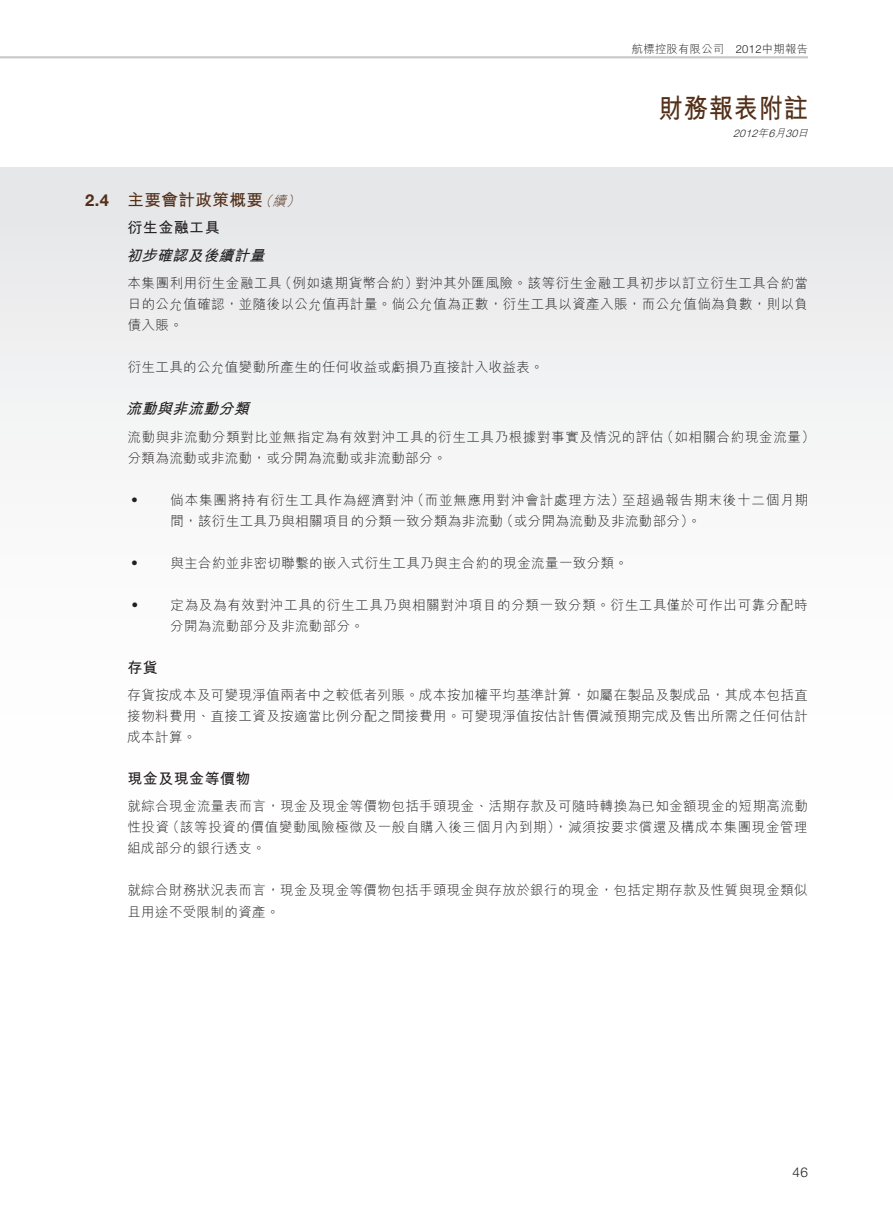
<style>
.page{position:relative;width:893px;height:1212px;background:#fff}
.page>*{position:absolute;margin:0;border:0;box-sizing:border-box;transform-origin:0 0}
.t1{font:700 27px "M Hei HK";letter-spacing:.03em;color:#532f18;scale:.9 1}
.t2{font:700 16.5px "M Hei HK";letter-spacing:.03em;color:#532f18}
.t3{font:700 16.5px "Helvetica Neue LT Std";color:#532f18}
.t4{font:italic 700 15px "M Hei HK";color:#231f20}
.t5{font:700 15px "M Hei HK";letter-spacing:.03em;color:#231f20}
.t6{font:300 13.5px/21px "M Hei HK";letter-spacing:.03em;color:#231f20}
.t7{font:300 13.5px "M Hei HK";letter-spacing:.065em;color:#231f20}
.t8{font:300 13.5px "M Hei HK";letter-spacing:.05em;color:#231f20}
.t9{font:italic 300 13.5px "M Hei HK";color:#532f18}
.t10{font:300 13.5px "Helvetica Neue LT Std";color:#231f20}
.t11{font:300 11.25px "Helvetica Neue LT Std";color:#231f20}
.t12{font:300 11.25px "M Hei HK";letter-spacing:.03em;color:#231f20}
.t13{font:italic 300 10.5px "Helvetica Neue LT Std";color:#231f20}
.t14{font:italic 300 10.5px "M Hei HK";color:#231f20}
.s1{font-family:"M Hei HK"}
.s2{font-family:"Helvetica Neue LT Std"}
</style>
<div class="page">
<div style="left:0;top:168px;width:893px;height:1044px;background:linear-gradient(to bottom,#ecedee,#fff)"></div>
<hr style="left:0;top:56px;width:808px;height:2px;background:#c7c8ca">
<p class="t12" style="left:632px;top:41px;width:94px">航標控股有限公司</p>
<p class="t11" style="left:736px;top:42px;width:74px">2012<span class="s1">中期報告</span></p>
<h1 class="t1" style="left:659px;top:88px;width:167px">財務報表附註</h1>
<p class="t14" style="left:758px;top:126px;width:16px">年</p>
<p class="t14" style="left:768px;top:126px;width:22px">月<span class="s2">6</span></p>
<p class="t14" style="left:798px;top:126px;width:16px">日</p>
<p class="t13" style="left:733px;top:127px;width:29px">2012</p>
<p class="t13" style="left:785px;top:127px;width:17px">30</p>
<p class="t3" style="left:85px;top:190px;width:25px">2.4</p>
<p class="t2" style="left:128px;top:188px;width:137px">主要會計政策概要</p>
<p class="t9" style="left:272px;top:192px;width:20px">續</p>
<p class="t9" style="left:258px;top:192px;width:20px">（</p>
<p class="t9" style="left:286px;top:192px;width:20px">(</p>
<p class="t5" style="left:128px;top:217px;width:94px">衍生金融工具</p>
<p class="t4" style="left:126px;top:244px;width:145px">初步確認及後續計量</p>
<p class="t6" style="left:279px;top:272px;width:141px">（例如遠期貨幣合約）</p>
<p class="t6" style="left:415px;top:272px;width:394px">對沖其外匯風險。該等衍生金融工具初步以訂立衍生工具合約當</p>
<p class="t6" style="left:128px;top:272px;width:682px">本集團利用衍生金融工具<br>日的公允值確認，並隨後以公允值再計量。倘公允值為正數，衍生工具以資產入賬，而公允值倘為負數，則以負債入賬。</p>
<p class="t6" style="left:128px;top:356px;width:417px">衍生工具的公允值變動所產生的任何收益或虧損乃直接計入收益表。</p>
<p class="t4" style="left:126px;top:398px;width:130px">流動與非流動分類</p>
<p class="t6" style="left:661px;top:426px;width:156px">（如相關合約現金流量(</p>
<p class="t6" style="left:128px;top:426px;width:537px">流動與非流動分類對比並無指定為有效對沖工具的衍生工具乃根據對事實及情況的評估分類為流動或非流動，或分開為流動或非流動部分。</p>
<p class="t7" style="left:622px;top:490px;width:188px">至超過報告期末後十二個月期</p>
<p class="t7" style="left:411px;top:490px;width:215px">（而並無應用對沖會計處理方法）</p>
<p class="t7" style="left:170px;top:490px;width:245px">倘本集團將持有衍生工具作為經濟對沖</p>
<p class="t6" style="left:128px;top:489px;width:15px">‧</p>
<p class="t6" style="left:128px;top:552px;width:15px">‧</p>
<p class="t6" style="left:128px;top:594px;width:15px">‧</p>
<p class="t6" style="left:500px;top:510px;width:203px">（或分開為流動及非流動部分。(</p>
<p class="t6" style="left:170px;top:510px;width:334px">間，該衍生工具乃與相關項目的分類一致分類為非流動</p>
<p class="t6" style="left:170px;top:552px;width:459px">與主合約並非密切聯繫的嵌入式衍生工具乃與主合約的現金流量一致分類。</p>
<p class="t8" style="left:171px;top:595px;width:639px">定為及為有效對沖工具的衍生工具乃與相關對沖項目的分類一致分類。衍生工具僅於可作出可靠分配時</p>
<p class="t6" style="left:170px;top:615px;width:195px">分開為流動部分及非流動部分。</p>
<p class="t5" style="left:128px;top:656px;width:32px">存貨</p>
<p class="t6" style="left:127px;top:684px;width:682px;text-align:justify">存貨按成本及可變現淨值兩者中之較低者列賬。成本按加權平均基準計算，如屬在製品及製成品，其成本包括直接物料費用、直接工資及按適當比例分配之間接費用。可變現淨值按估計售價減預期完成及售出所需之任何估計成本計算。</p>
<p class="t5" style="left:128px;top:768px;width:124px">現金及現金等價物</p>
<p class="t6" style="left:128px;top:795px;width:682px;text-align:right">就綜合現金流量表而言，現金及現金等價物包括手頭現金、活期存款及可隨時轉換為已知金額現金的短期高流動（該等投資的價值變動風險極微及一般自購入後三個月內到期，）減須按要求償還及構成本集團現金管理</p>
<p class="t6" style="left:127px;top:816px;width:140px">性投資<br>組成部分的銀行透支。</p>
<p class="t6" style="left:127px;top:879px;width:682px">就綜合財務狀況表而言，現金及現金等價物包括手頭現金與存放於銀行的現金，包括定期存款及性質與現金類似且用途不受限制的資產。</p>
<p class="t10" style="left:792px;top:1163px;width:17px">46</p>
</div>
